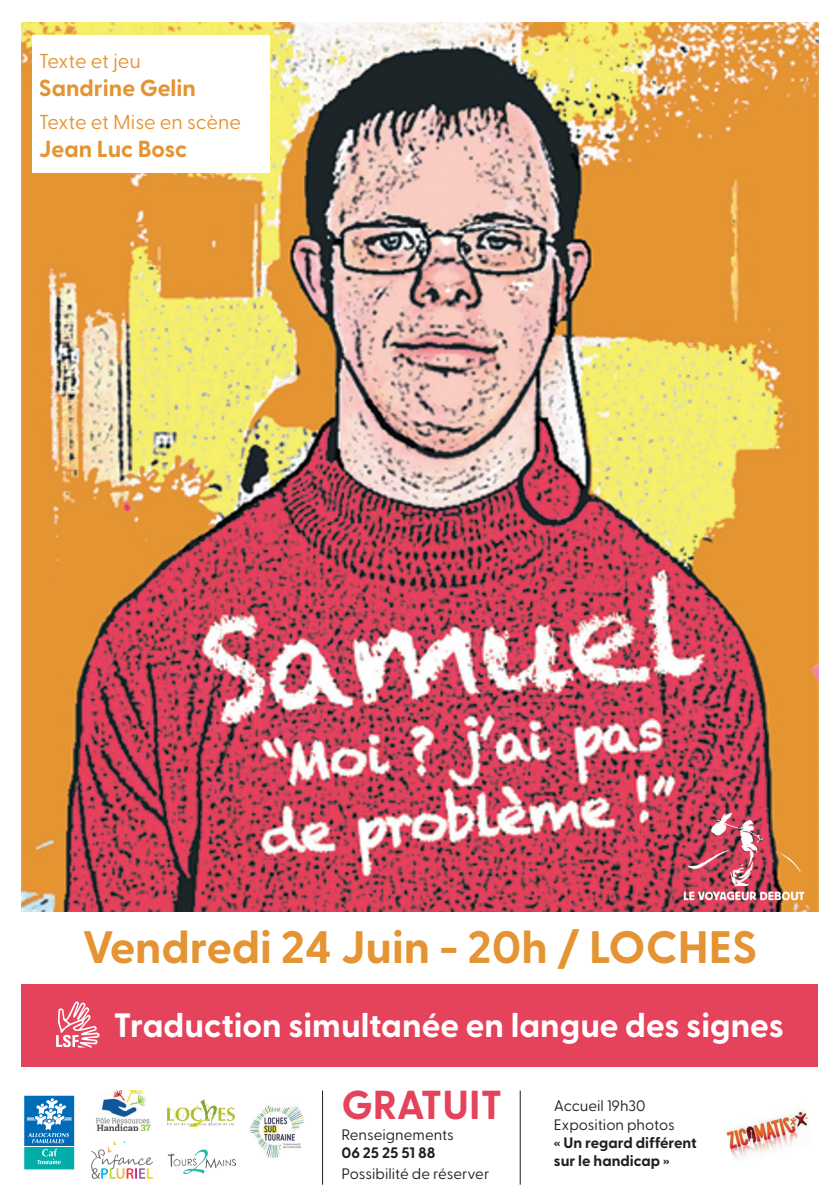
<style>
.page{position:relative;width:840px;height:1191px;background:#fff}
.page>*{position:absolute;margin:0;border:0;box-sizing:border-box;transform-origin:0 0}
.t1{font:700 45.4px "Greycliff CF";color:#e49432}
.t2{font:700 40.4px "Greycliff CF";color:#e5425c}
.t3{font:700 33.8px "Greycliff CF";color:#fff}
.t4{font:700 23.2px "Greycliff CF";color:#e49432}
.t5{font:20.2px "Greycliff CF";letter-spacing:-.005em;color:#e49432}
.t6{font:15.2px/18.2px "Greycliff CF";color:#231f20}
.t7{font:700 15.2px/18.2px "Greycliff CF";color:#231f20}
</style>
<div class="page">
<img style="left:22px;top:22px;width:795px;height:889px">
<div style="left:32px;top:36px;width:237px;height:137px;background:#fff"></div>
<img style="left:249px;top:1105px;width:55px;height:53px">
<div style="left:24px;top:1121px;width:51px;height:48px;background:#00ada8"></div>
<div style="left:23px;top:1121px;width:52px;height:49px;border:1px solid #fff"></div>
<div style="left:24px;top:1095px;width:51px;height:51px;background:#006bb6"></div>
<div style="left:23px;top:1095px;width:52px;height:51px;border:1px solid #fff"></div>
<svg style="left:27px;top:1098px;width:45px;height:66px"></svg>
<img style="left:96px;top:1090px;width:55px;height:40px">
<img style="left:92px;top:1140px;width:60px;height:38px">
<img style="left:167px;top:1099px;width:68px;height:27px">
<img style="left:167px;top:1149px;width:68px;height:25px">
<img style="left:682px;top:809px;width:123px;height:94px">
<div style="left:22px;top:984px;width:795px;height:82px;background:#e5425c"></div>
<svg style="left:56px;top:1001px;width:43px;height:46px"></svg>
<hr style="left:322px;top:1090px;width:1px;height:94px;background:#231f20">
<hr style="left:519px;top:1090px;width:1px;height:94px;background:#231f20">
<img style="left:726px;top:1110px;width:83px;height:49px">
<h3 class="t5" style="left:39px;top:46px;width:103px">Texte et jeu</h3>
<h3 class="t4" style="left:39px;top:70px;width:159px">Sandrine Gelin</h3>
<h3 class="t5" style="left:39px;top:106px;width:204px">Texte et Mise en scène</h3>
<h3 class="t4" style="left:39px;top:131px;width:150px">Jean Luc Bosc</h3>
<h1 class="t1" style="left:82px;top:912px;width:676px">Vendredi 24 Juin - 20h / LOCHES</h1>
<h3 class="t3" style="left:113px;top:999px;width:671px">Traduction simultanée en langue des signes</h3>
<h2 class="t2" style="left:341px;top:1074px;width:162px">GRATUIT</h2>
<p class="t6" style="left:341px;top:1124px;width:114px">Renseignements</p>
<p class="t7" style="left:341px;top:1143px;width:95px">06 25 25 51 88</p>
<p class="t6" style="left:341px;top:1163px;width:149px">Possibilité de réserver</p>
<p class="t6" style="left:553px;top:1095px;width:122px">Accueil 19h30<br>Exposition photos</p>
<p class="t7" style="left:553px;top:1132px;width:144px">« Un regard différent sur le handicap »</p>
</div>
